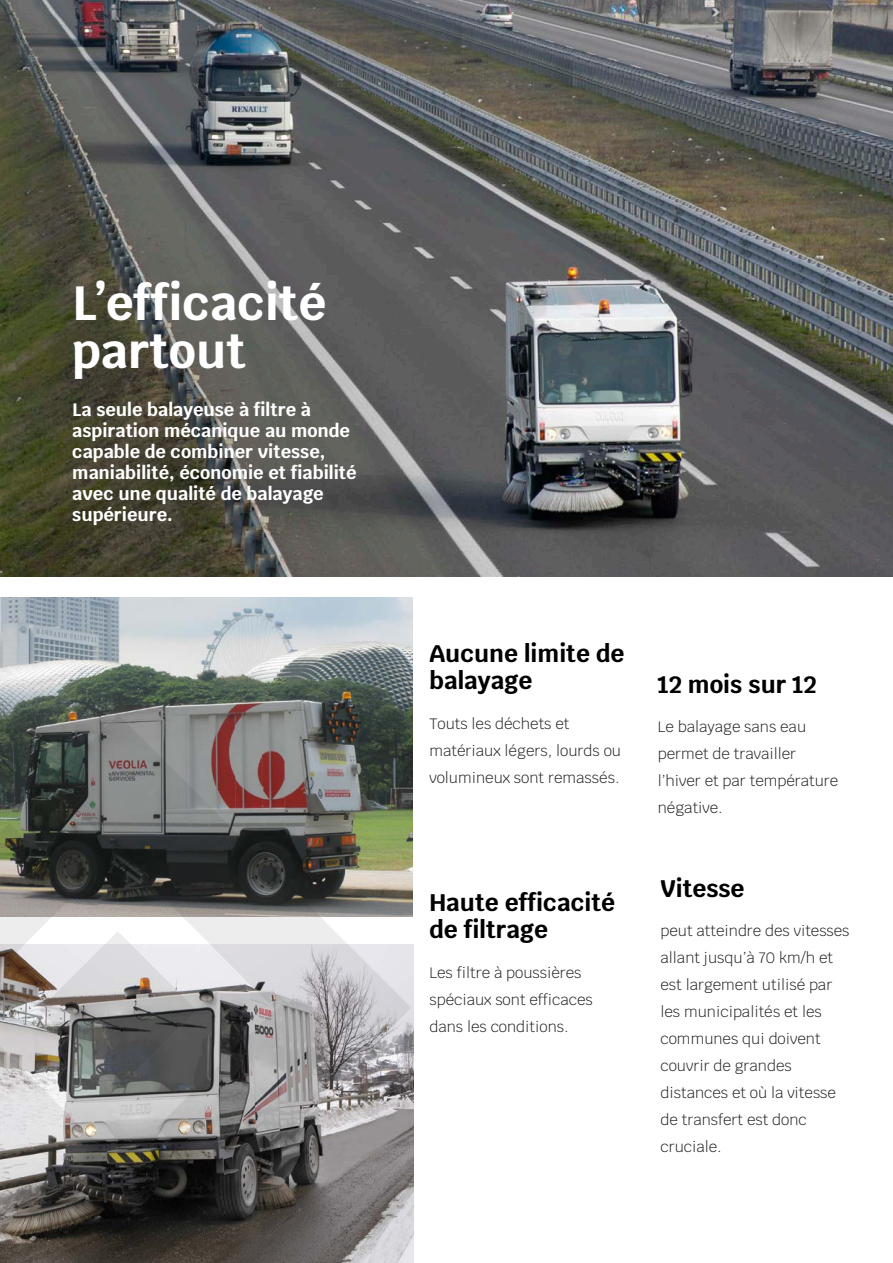
<style>
.page{position:relative;width:893px;height:1263px;background:#fff}
.page>*{position:absolute;margin:0;border:0;box-sizing:border-box;transform-origin:0 0}
.t1{font:700 48px/48px "Krub";color:#fff}
.t2{font:700 24px/27px "Krub";color:#000}
.t3{font:700 18px/21px "Krub";color:#fff}
.t4{font:300 15px/27px "Krub";color:#231f20}
</style>
<div class="page">
<img style="left:187px;top:944px;width:227px;height:319px">
<img style="left:0;top:597px;width:412px;height:319px">
<img style="left:0;top:0;width:893px;height:577px">
<img style="left:49px;top:714px;width:362px;height:481px">
<svg style="left:187px;top:931px;width:9px;height:157px"></svg>
<svg style="left:0;top:823px;width:187px;height:440px"></svg>
<h1 class="t1" style="left:72px;top:280px;width:255px">L’efficacité partout</h1>
<p class="t3" style="left:72px;top:400px;width:286px">La seule balayeuse à filtre à aspiration mécanique au monde capable de combiner vitesse, maniabilité, économie et fiabilité avec une qualité de balayage supérieure.</p>
<h2 class="t2" style="left:429px;top:641px;width:196px">Aucune limite de balayage</h2>
<p class="t4" style="left:429px;top:710px;width:193px">Touts les déchets et matériaux légers, lourds ou volumineux sont remassés.</p>
<h2 class="t2" style="left:429px;top:889px;width:187px">Haute efficacité de filtrage</h2>
<p class="t4" style="left:429px;top:959px;width:165px">Les filtre à poussières spéciaux sont efficaces dans les conditions.</p>
<h2 class="t2" style="left:658px;top:671px;width:160px">12 mois sur 12</h2>
<p class="t4" style="left:658px;top:714px;width:182px">Le balayage sans eau permet de travailler l’hiver et par température négative.</p>
<h2 class="t2" style="left:660px;top:875px;width:86px">Vitesse</h2>
<p class="t4" style="left:660px;top:918px;width:191px">peut atteindre des vitesses allant jusqu’à 70 km/h et est largement utilisé par les municipalités et les communes qui doivent couvrir de grandes distances et où la vitesse de transfert est donc cruciale.</p>
</div>
